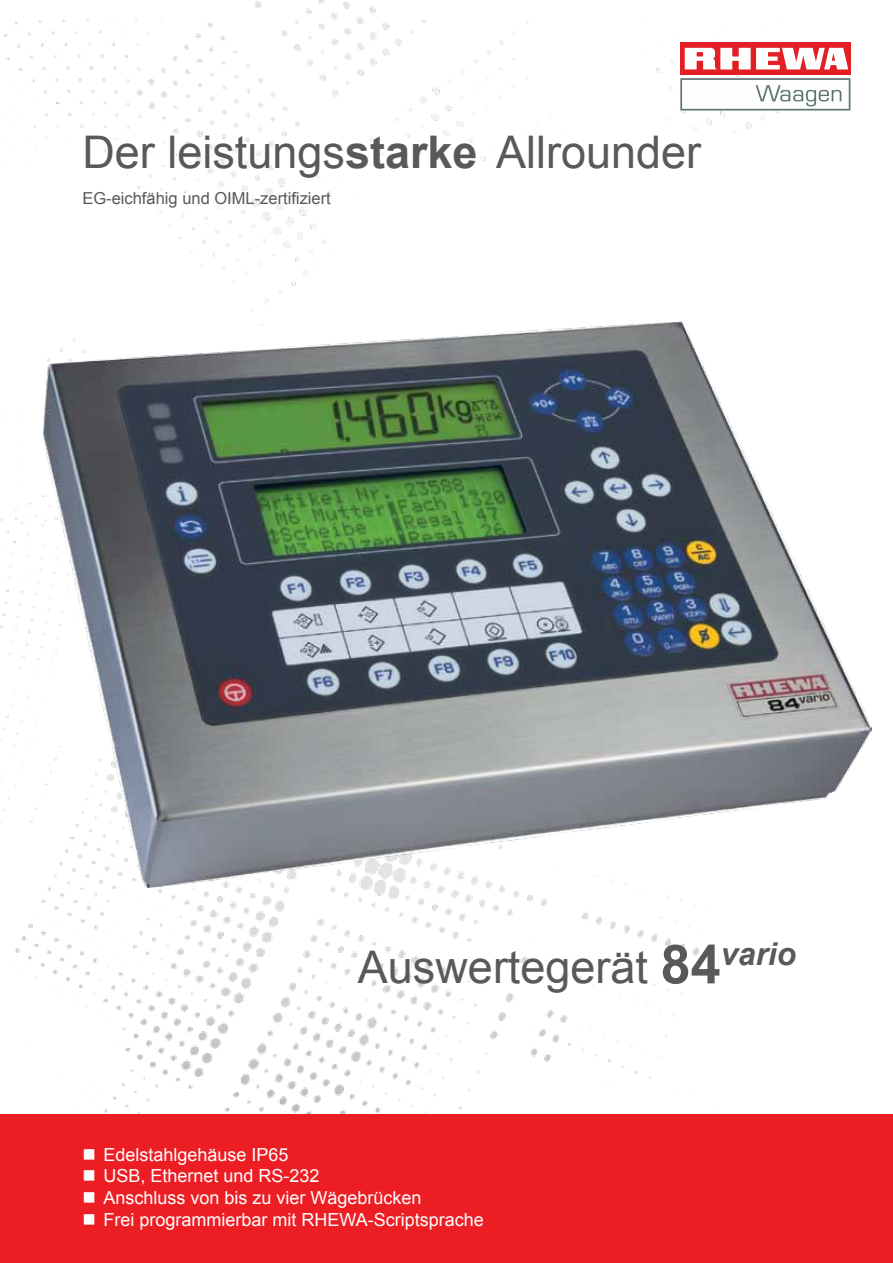
<style>
.page{position:relative;width:893px;height:1263px;background:#fff}
.page>*{position:absolute;margin:0;border:0;box-sizing:border-box;transform-origin:0 0}
.t1{font:45px "Arial";color:#58595b}
.t2{font:18px/21.6px "Arial";color:#fff}
.t3{font:16.5px "Arial";color:#58595b}
.s1{font-weight:700}
.s2{font-weight:700;font-size:54px}
</style>
<div class="page">
<img style="left:1px;top:0;width:790px;height:303px">
<img style="left:0;top:304px;width:700px;height:810px">
<div style="left:0;top:1114px;width:893px;height:149px;background:#ed1d24"></div>
<svg style="left:680px;top:43px;width:170px;height:32px;background:#e3262c"></svg>
<svg style="left:685px;top:48px;width:163px;height:21px"></svg>
<svg style="left:680px;top:78px;width:170px;height:33px"></svg>
<img style="left:43px;top:322px;width:828px;height:566px">
<h1 class="t1" style="left:82px;top:123px;width:620px">Der leistungs<span class="s1">starke</span> Allrounder</h1>
<p class="t3" style="left:82px;top:188px;width:250px">EG-eichfähig und OIML-zertifiziert</p>
<h1 class="t1" style="left:358px;top:938px;width:439px">Auswertegerät <span class="s2">84</span><sup>vario</sup></h1>
<p class="t2" style="left:103px;top:1144px;width:382px">Edelstahlgehäuse IP65<br>USB, Ethernet und RS-232<br>Anschluss von bis zu vier Wägebrücken<br>Frei programmierbar mit RHEWA-Scriptsprache</p>
</div>
